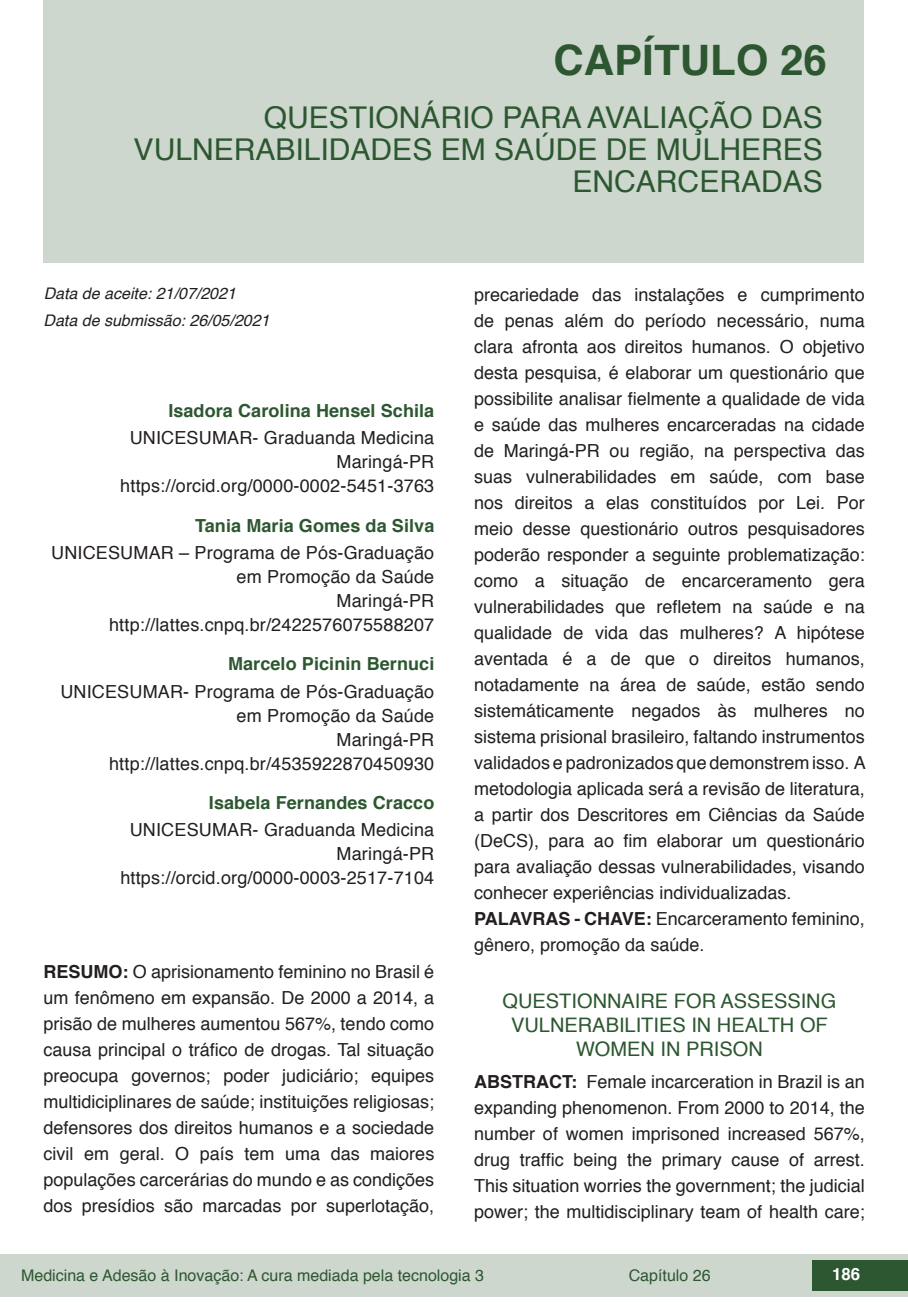
<style>
.page{position:relative;width:908px;height:1304px;background:#fff}
.page>*{position:absolute;margin:0;border:0;box-sizing:border-box;transform-origin:0 0}
.t1{font:700 42px "Helvetica";color:#2d5730}
.t2{font:30px/32px "Helvetica";color:#2d5730;text-align:right}
.t3{font:20px/24px "Helvetica";color:#2d5730;text-align:center}
.t4{font:18px/26px "Helvetica";color:#231f20;text-align:right}
.t5{font:700 18px "Helvetica";letter-spacing:.005em;color:#2d5730}
.t6{font:700 16.8px "Helvetica";color:#fff}
.t7{font:16px "Helvetica";color:#2d5730}
.t8{font:italic 16px "Helvetica";color:#231f20}
.s1{font-weight:700}
</style>
<div class="page">
<div style="left:0;top:1254px;width:906px;height:43px;background:#cdd7ce"></div>
<div style="left:812px;top:1261px;width:95px;height:30px;background:#2d5730"></div>
<div style="left:44px;top:0;width:819px;height:263px;background:#cdd7ce"></div>
<h1 class="t1" style="left:553px;top:26px;width:275px">CAPÍTULO 26</h1>
<h2 class="t2" style="left:134px;top:103px;width:690px">QUESTIONÁRIO PARA AVALIAÇÃO DAS<br>VULNERABILIDADES EM SAÚDE DE MULHERES<br>ENCARCERADAS</h2>
<p class="t8" style="left:44px;top:280px;width:194px">Data de aceite: 21/07/2021</p>
<p class="t8" style="left:43px;top:307px;width:227px">Data de submissão: 26/05/2021</p>
<p class="t5" style="left:168px;top:396px;width:267px">Isadora Carolina Hensel Schila</p>
<p class="t4" style="left:120px;top:426px;width:315px;line-height:24px">UNICESUMAR- Graduanda Medicina<br>Maringá-PR https://orcid.org/0000-0002-5451-3763</p>
<p class="t5" style="left:195px;top:511px;width:241px">Tania Maria Gomes da Silva</p>
<p class="t4" style="left:51px;top:541px;width:384px;line-height:24px">UNICESUMAR – Programa de Pós-Graduação em Promoção da Saúde<br>Maringá-PR http://lattes.cnpq.br/2422576075588207</p>
<p class="t5" style="left:228px;top:649px;width:208px">Marcelo Picinin Bernuci</p>
<p class="t4" style="left:60px;top:680px;width:375px;line-height:24px">UNICESUMAR- Programa de Pós-Graduação em Promoção da Saúde<br>Maringá-PR http://lattes.cnpq.br/4535922870450930</p>
<p class="t5" style="left:209px;top:788px;width:227px">Isabela Fernandes Cracco</p>
<p class="t4" style="left:120px;top:818px;width:315px;line-height:24px">UNICESUMAR- Graduanda Medicina<br>Maringá-PR https://orcid.org/0000-0003-2517-7104</p>
<p class="t4" style="left:43px;top:959px;width:392px;text-align:justify"><span class="s1">RESUMO:</span> O aprisionamento feminino no Brasil é um fenômeno em expansão. De 2000 a 2014, a prisão de mulheres aumentou 567%, tendo como causa principal o tráfico de drogas. Tal situação preocupa governos; poder judiciário; equipes multidiciplinares de saúde; instituições religiosas; defensores dos direitos humanos e a sociedade civil em geral. O país tem uma das maiores populações carcerárias do mundo e as condições dos presídios são marcadas por superlotação,</p>
<p class="t4" style="left:474px;top:283px;width:393px;text-align:left">precariedade das instalações e cumprimento de penas além do período necessário, numa clara afronta aos direitos humanos. O objetivo desta pesquisa, é elaborar um questionário que possibilite analisar fielmente a qualidade de vida e saúde das mulheres encarceradas na cidade de Maringá-PR ou região, na perspectiva das suas vulnerabilidades em saúde, com base nos direitos a elas constituídos por Lei. Por meio desse questionário outros pesquisadores poderão responder a seguinte problematização: como a situação de encarceramento gera vulnerabilidades que refletem na saúde e na qualidade de vida das mulheres? A hipótese aventada é a de que o direitos humanos, notadamente na área de saúde, estão sendo sistemáticamente negados às mulheres no sistema prisional brasileiro, faltando instrumentos validados e padronizados que demonstrem isso. A metodologia aplicada será a revisão de literatura, a partir dos Descritores em Ciê ncias da Saú de (DeCS), para ao fim elaborar um questionário para avaliação dessas vulnerabilidades, visando conhecer experiências individualizadas.<br><span class="s1">PALAVRAS - CHAVE:</span> Encarceramento feminino, gênero, promoção da saúde.</p>
<p class="t3" style="left:502px;top:990px;width:335px">QUESTIONNAIRE FOR ASSESSING<br>VULNERABILITIES IN HEALTH OF<br>WOMEN IN PRISON</p>
<p class="t4" style="left:474px;top:1069px;width:392px;text-align:justify"><span class="s1">ABSTRACT:</span> Female incarceration in Brazil is an expanding phenomenon. From 2000 to 2014, the number of women imprisoned increased 567%, drug traffic being the primary cause of arrest.<br>This situation worries the government; the judicial power; the multidisciplinary team of health care;</p>
<p class="t7" style="left:21px;top:1263px;width:464px">Medicina e Adesão à Inovação: A cura mediada pela tecnologia 3</p>
<p class="t7" style="left:628px;top:1263px;width:83px">Capítulo 26</p>
<p class="t6" style="left:831px;top:1261px;width:30px">186</p>
</div>
